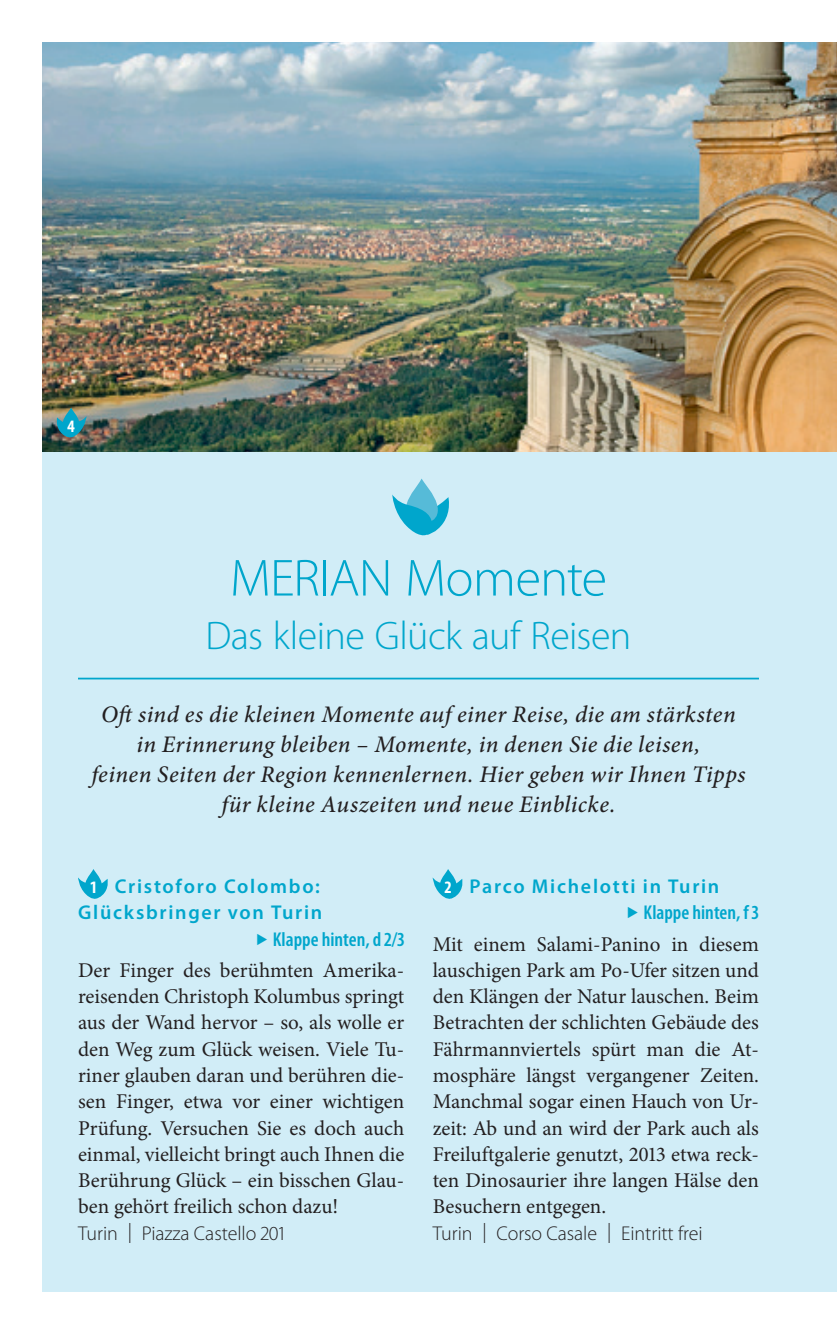
<style>
.page{position:relative;width:837px;height:1333px;background:#fff}
.page>*{position:absolute;margin:0;border:0;box-sizing:border-box;transform-origin:0 0}
.t1{font:300 52.5px "Myriad Pro";letter-spacing:-.015em;color:#00a6cc}
.t2{font:300 40px "Myriad Pro";letter-spacing:-.015em;color:#00a6cc}
.t3{font:italic 500 23.75px/30px "Minion Pro";letter-spacing:.02em;color:#231f20;text-align:center}
.t4{font:21px/26.2px "Minion Pro";color:#231f20;text-align:justify}
.t5{font:600 20px/26.2px "Myriad Pro";letter-spacing:.085em;color:#00a6cc}
.t6{font:300 20px "Myriad Pro";letter-spacing:-.005em;color:#231f20}
.t7{font:600 condensed 20px "Myriad Pro";color:#00a6cc}
.t8{font:700 condensed 17.5px "Myriad Pro";color:#fff}
.s1{font-weight:700;font-stretch:condensed;font-size:17.5px;color:#fff}
.s2{font-stretch:condensed}
</style>
<div class="page">
<div style="left:43px;top:43px;width:793px;height:1248px;background:#d1edf7"></div>
<img style="left:43px;top:43px;width:793px;height:408px">
<svg style="left:432px;top:869px;width:31px;height:30px"></svg>
<svg style="left:78px;top:869px;width:30px;height:30px"></svg>
<hr style="left:78px;top:677px;width:680px;height:2px;background:#00a6cc">
<svg style="left:392px;top:478px;width:57px;height:58px"></svg>
<svg style="left:55px;top:407px;width:31px;height:31px"></svg>
<p class="t8" style="left:67px;top:415px;width:9px">4</p>
<h1 class="t1" style="left:230px;top:558px;width:378px">MERIAN Momente</h1>
<h2 class="t2" style="left:205px;top:620px;width:427px">Das kleine Glück auf Reisen</h2>
<p class="t3" style="left:91px;top:701px;width:655px">Oft sind es die kleinen Momente auf einer Reise, die am stärksten in Erinnerung bleiben – Momente, in denen Sie die leisen,<br>feinen Seiten der Region kennenlernen. Hier geben wir Ihnen Tipps für kleine Auszeiten und neue Einblicke.</p>
<p class="t5" style="left:78px;top:874px;width:246px;text-align:center"><span class="s1">1</span> Cristoforo Colombo:<br>Glücksbringer von Turin</p>
<p class="t7" style="left:273px;top:927px;width:133px">Klappe hinten, d 2/3</p>
<p class="t4" style="left:78px;top:958px;width:328px">Der Finger des berühmten Amerika&shy;reisenden Christoph Kolumbus springt aus der Wand hervor – so, als wolle er den Weg zum Glück weisen. Viele Tu&shy;riner glauben daran und berühren die&shy;sen Finger, etwa vor einer wichtigen Prüfung. Versuchen Sie es doch auch einmal, vielleicht bringt auch Ihnen die Berührung Glück – ein bisschen Glau&shy;ben gehört freilich schon dazu!</p>
<p class="t6" style="left:78px;top:1225px;width:180px">Turin | Piazza Castello</p>
<p class="t5" style="left:643px;top:874px;width:117px;text-indent:-198px"><span class="s1">2</span> Parco Michelotti in Turin<br><span class="s2">Klappe hinten, f 3</span></p>
<p class="t4" style="left:432px;top:932px;width:328px">Mit einem Salami-Panino in diesem lauschigen Park am Po-Ufer sitzen und den Klängen der Natur lauschen. Beim Betrachten der schlichten Gebäude des Fährmannviertels spürt man die At&shy;mosphäre längst vergangener Zeiten.<br>Manchmal sogar einen Hauch von Ur&shy;zeit: Ab und an wird der Park auch als Freiluftgalerie genutzt, 2013 etwa reck&shy;ten Dinosaurier ihre langen Hälse den Besuchern entgegen.</p>
<p class="t6" style="left:432px;top:1225px;width:271px">Turin | Corso Casale | Eintritt frei</p>
</div>
